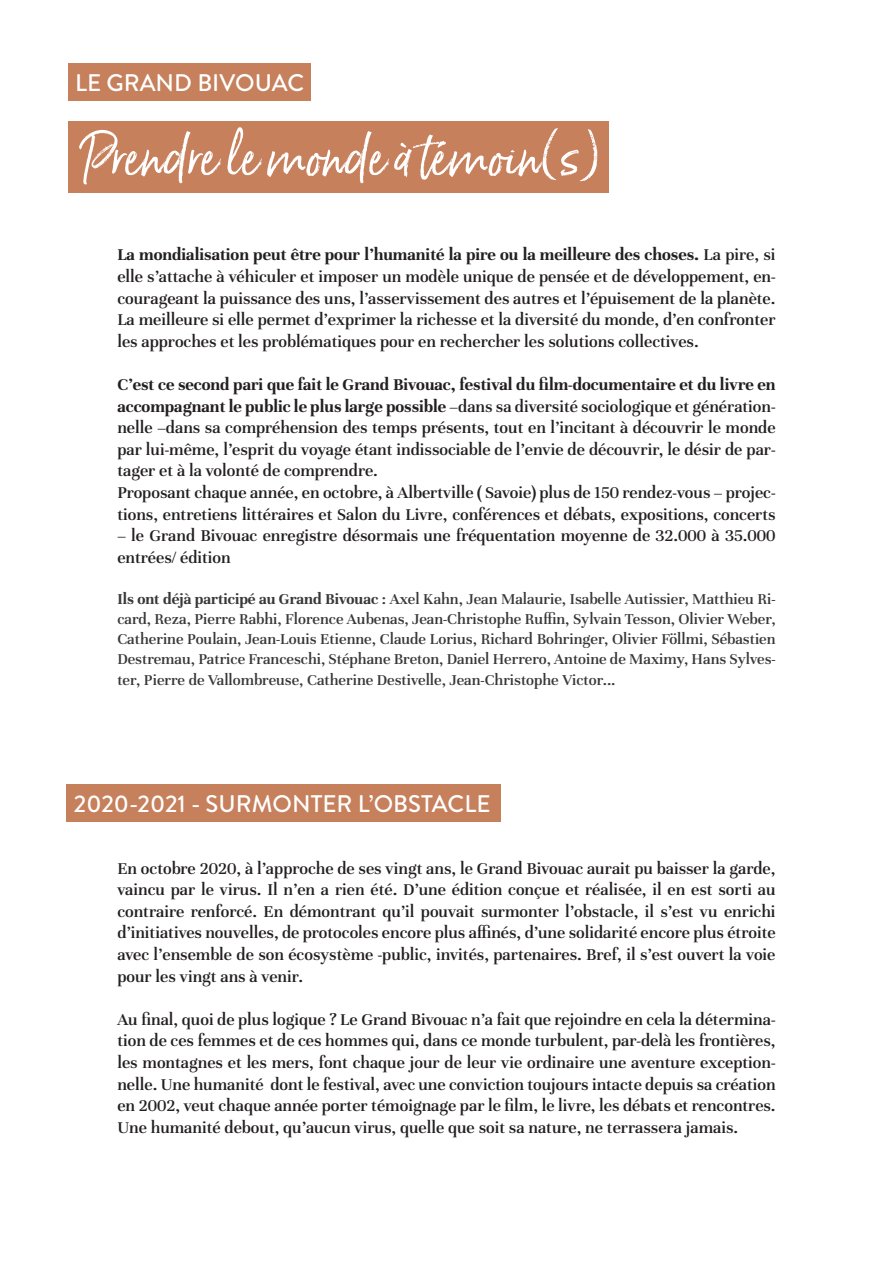
<style>
.page{position:relative;width:893px;height:1263px;background:#fff}
.page>*{position:absolute;margin:0;border:0;box-sizing:border-box;transform-origin:0 0}
.Body{font:51px "Born Ready";color:#fff}
.Body-2{font:500 24px "Brandon Grotesque";color:#fff}
.t1{font:500 18px/21.6px "Unna";color:#231f20;text-align:justify}
.t2{font:500 16.5px/19.8px "Unna";color:#383839;text-align:justify}
.s1{font-weight:700}
</style>
<div class="page">
<div style="left:68px;top:121px;width:540px;height:71px;background:#c6805c"></div>
<div style="left:68px;top:64px;width:242px;height:37px;background:#c6805c"></div>
<div style="left:67px;top:784px;width:434px;height:38px;background:#c6805c"></div>
<p class="Body-2" style="left:75px;top:66px;width:231px">LE GRAND BIVOUAC</p>
<p class="Body" style="left:81px;top:126px;width:519px">Prendre le monde à témoin(s)</p>
<p class="t1" style="left:117px;top:243px;width:660px"><span class="s1">La mondialisation peut être pour l’humanité la pire ou la meilleure des choses.</span> La pire, si elle s’attache à véhiculer et imposer un modèle unique de pensée et de développement, en&shy;courageant la puissance des uns, l’asservissement des autres et l’épuisement de la planète.<br>La meilleure si elle permet d’exprimer la richesse et la diversité du monde, d’en confronter les approches et les problématiques pour en rechercher les solutions collectives.</p>
<p class="t1" style="left:117px;top:372px;width:660px"><span class="s1">C’est ce second pari que fait le Grand Bivouac, festival du film-documentaire et du livre en accompagnant le public le plus large possible</span> –dans sa diversité sociologique et génération&shy;nelle –dans sa compréhension des temps présents, tout en l’incitant à découvrir le monde par lui-même, l’esprit du voyage étant indissociable de l’envie de découvrir, le désir de par&shy;tager et à la volonté de comprendre.</p>
<p class="t1" style="left:117px;top:480px;width:660px">Proposant chaque année, en octobre, à Albertville ( Savoie) plus de 150 rendez-vous – projec&shy;tions, entretiens littéraires et Salon du Livre, conférences et débats, expositions, concerts</p>
<p class="t1" style="left:117px;top:524px;width:660px">– le Grand Bivouac enregistre désormais une fréquentation moyenne de 32.000 à 35.000 entrées/ édition</p>
<p class="t2" style="left:117px;top:588px;width:660px"><span class="s1">Ils ont déjà participé au Grand Bivouac</span> : Axel Kahn, Jean Malaurie, Isabelle Autissier, Matthieu Ri&shy;card, Reza, Pierre Rabhi, Florence Aubenas, Jean-Christophe Ruffin, Sylvain Tesson, Olivier Weber, Catherine Poulain, Jean-Louis Etienne, Claude Lorius, Richard Bohringer, Olivier Föllmi, Sébastien Destremau, Patrice Franceschi, Stéphane Breton, Daniel Herrero, Antoine de Maximy, Hans Sylves-</p>
<p class="t2" style="left:117px;top:669px;width:500px">ter, Pierre de Vallombreuse, Catherine Destivelle, Jean-Christophe Victor...</p>
<p class="Body-2" style="left:74px;top:787px;width:418px">2020-2021 - SURMONTER L’OBSTACLE</p>
<p class="t1" style="left:117px;top:856px;width:660px">En octobre 2020, à l’approche de ses vingt ans, le Grand Bivouac aurait pu baisser la garde, vaincu par le virus. Il n’en a rien été. D’une édition conçue et réalisée, il en est sorti au contraire renforcé. En démontrant qu’il pouvait surmonter l’obstacle, il s’est vu enrichi d’initiatives nouvelles, de protocoles encore plus affinés, d’une solidarité encore plus étroite avec l’ensemble de son écosystème -public, invités, partenaires. Bref, il s’est ouvert la voie pour les vingt ans à venir.</p>
<p class="t1" style="left:117px;top:1007px;width:660px">Au final, quoi de plus logique ? Le Grand Bivouac n’a fait que rejoindre en cela la détermina&shy;tion de ces femmes et de ces hommes qui, dans ce monde turbulent, par-delà les frontières, les montagnes et les mers, font chaque jour de leur vie ordinaire une aventure exception&shy;nelle. Une humanité dont le festival, avec une conviction toujours intacte depuis sa création en 2002, veut chaque année porter témoignage par le film, le livre, les débats et rencontres.<br>Une humanité debout, qu’aucun virus, quelle que soit sa nature, ne terrassera jamais.</p>
</div>
